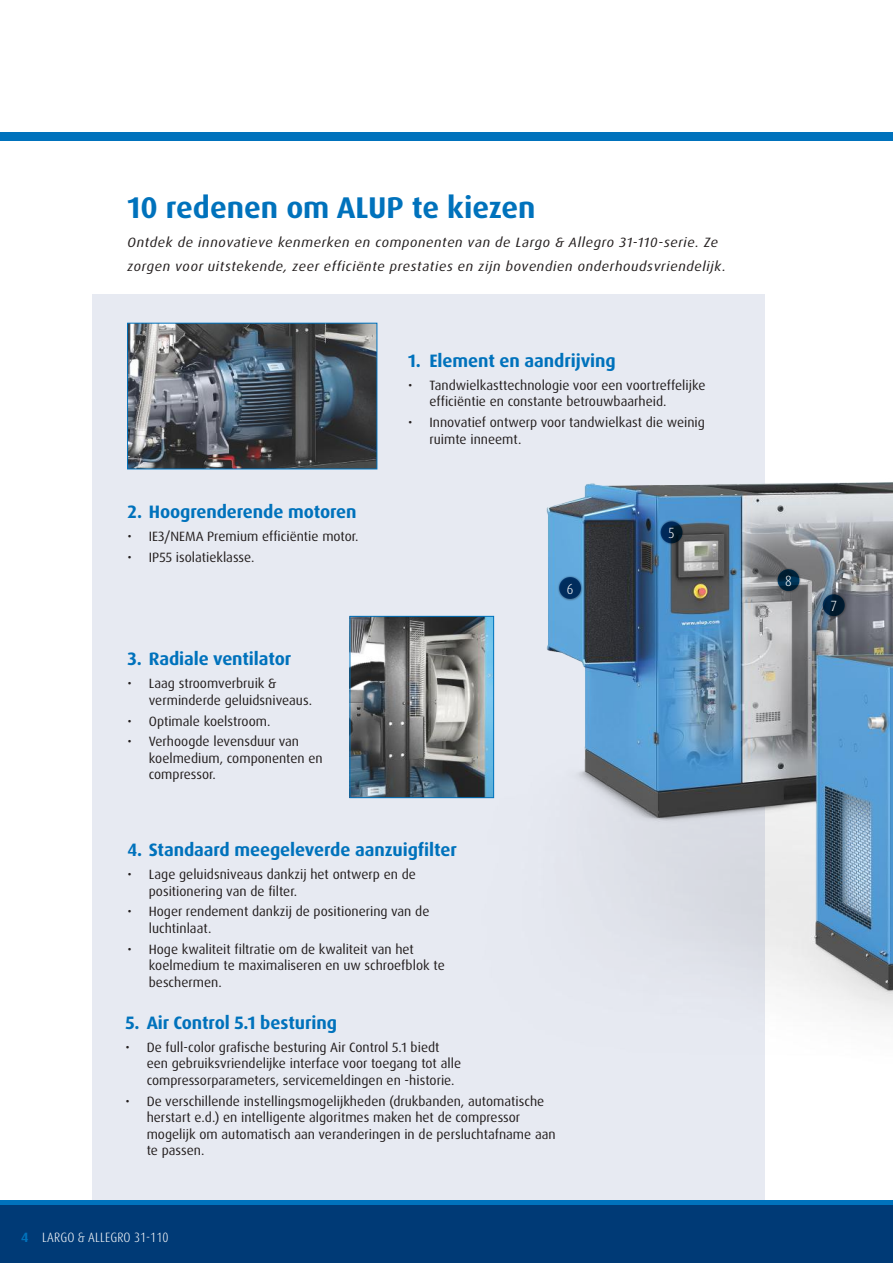
<style>
.page{position:relative;width:893px;height:1263px;background:#fff}
.page>*{position:absolute;margin:0;border:0;box-sizing:border-box;transform-origin:0 0}
.t1{font:700 30px "Dax Pro";color:#0072bc}
.t2{font:700 18px "Dax Pro";letter-spacing:-.005em;color:#0072bc}
.t3{font:300 condensed 14.7px "Dax Pro";color:#fff}
.t4{font:13.5px/16.5px "Dax Pro";color:#241f1f}
.t5{font:italic 13.5px/24px "Dax Pro";letter-spacing:.04em;color:#241f1f;scale:1.05 1}
.t6{font:300 condensed 13.5px "Dax Pro";letter-spacing:.01em;color:#fff}
.s1{font-weight:700;font-stretch:normal;color:#0072bc}
</style>
<div class="page">
<div style="left:92px;top:295px;width:673px;height:924px;background:#e7eaf2"></div>
<img style="left:303px;top:294px;width:590px;height:726px">
<div style="left:0;top:132px;width:893px;height:8px;background:#0072bc"></div>
<div style="left:0;top:1202px;width:893px;height:61px;background:#003a76"></div>
<div style="left:0;top:1200px;width:893px;height:5px;background:#0072bc"></div>
<img style="left:352px;top:618px;width:140px;height:178px">
<div style="left:350px;top:616px;width:144px;height:182px;border:1px solid #0072bc"></div>
<img style="left:129px;top:325px;width:246px;height:142px">
<div style="left:127px;top:323px;width:250px;height:146px;border:1px solid #0072bc"></div>
<div style="left:557px;top:575px;width:26px;height:26px;background:#241f1f;opacity:.5"></div>
<svg style="left:559px;top:577px;width:22px;height:22px"></svg>
<div style="left:776px;top:567px;width:26px;height:26px;background:#241f1f;opacity:.5"></div>
<svg style="left:778px;top:569px;width:21px;height:22px"></svg>
<div style="left:821px;top:592px;width:26px;height:26px;background:#241f1f;opacity:.5"></div>
<svg style="left:823px;top:594px;width:22px;height:22px"></svg>
<div style="left:659px;top:520px;width:26px;height:26px;background:#241f1f;opacity:.5"></div>
<svg style="left:661px;top:521px;width:21px;height:22px"></svg>
<h1 class="t1" style="left:128px;top:189px;width:409px">10 redenen om ALUP te kiezen</h1>
<p class="t5" style="left:128px;top:230px;width:571px">Ontdek de innovatieve kenmerken en componenten van de Largo &amp; Allegro 31-110-serie. Ze zorgen voor uitstekende, zeer efficiënte prestaties en zijn bovendien onderhoudsvriendelijk.</p>
<h2 class="t2" style="left:128px;top:500px;width:230px">2. Hoogrenderende motoren</h2>
<p class="t4" style="left:128px;top:528px;width:233px">• IE3/NEMA Premium efficiëntie motor.</p>
<p class="t4" style="left:128px;top:549px;width:128px">• IP55 isolatieklasse.</p>
<h2 class="t2" style="left:128px;top:647px;width:165px">3. Radiale ventilator</h2>
<p class="t4" style="left:149px;top:675px;width:165px;text-indent:-21px">• Laag stroomverbruik &amp; verminderde geluidsniveaus.</p>
<p class="t4" style="left:128px;top:713px;width:144px">• Optimale koelstroom.</p>
<p class="t4" style="left:149px;top:733px;width:176px;text-indent:-21px">• Verhoogde levensduur van koelmedium, componenten en compressor.</p>
<h2 class="t2" style="left:408px;top:349px;width:209px">1. Element en aandrijving</h2>
<p class="t4" style="left:429px;top:377px;width:278px;text-indent:-21px">• Tandwielkasttechnologie voor een voortreffelijke efficiëntie en constante betrouwbaarheid.</p>
<p class="t4" style="left:429px;top:414px;width:277px;text-indent:-21px">• Innovatief ontwerp voor tandwielkast die weinig ruimte inneemt.</p>
<p class="t3" style="left:567px;top:579px;width:8px">6</p>
<p class="t3" style="left:668px;top:524px;width:8px">5</p>
<h2 class="t2" style="left:128px;top:838px;width:331px">4. Standaard meegeleverde aanzuigfilter</h2>
<p class="t4" style="left:149px;top:866px;width:269px;text-indent:-21px">• Lage geluidsniveaus dankzij het ontwerp en de positionering van de filter.</p>
<p class="t4" style="left:149px;top:903px;width:282px;text-indent:-21px">• Hoger rendement dankzij de positionering van de luchtinlaat.</p>
<p class="t4" style="left:149px;top:941px;width:297px;text-indent:-21px">• Hoge kwaliteit filtratie om de kwaliteit van het koelmedium te maximaliseren en uw schroefblok te beschermen.</p>
<h2 class="t2" style="left:125px;top:1011px;width:213px">5. Air Control 5.1 besturing</h2>
<p class="t4" style="left:147px;top:1039px;width:316px;text-indent:-21px">• De full-color grafische besturing Air Control 5.1 biedt een gebruiksvriendelijke interface voor toegang tot alle compressorparameters, servicemeldingen en -historie.</p>
<p class="t4" style="left:147px;top:1093px;width:410px;text-indent:-21px">• De verschillende instellingsmogelijkheden (drukbanden, automatische herstart e.d.) en intelligente algoritmes maken het de compressor mogelijk om automatisch aan veranderingen in de persluchtafname aan te passen.</p>
<p class="t6" style="left:21px;top:1228px;width:149px"><span class="s1">4</span> LARGO &amp; ALLEGRO 31-110</p>
<p class="t3" style="left:785px;top:571px;width:8px">8</p>
<p class="t3" style="left:830px;top:596px;width:8px">7</p>
</div>
